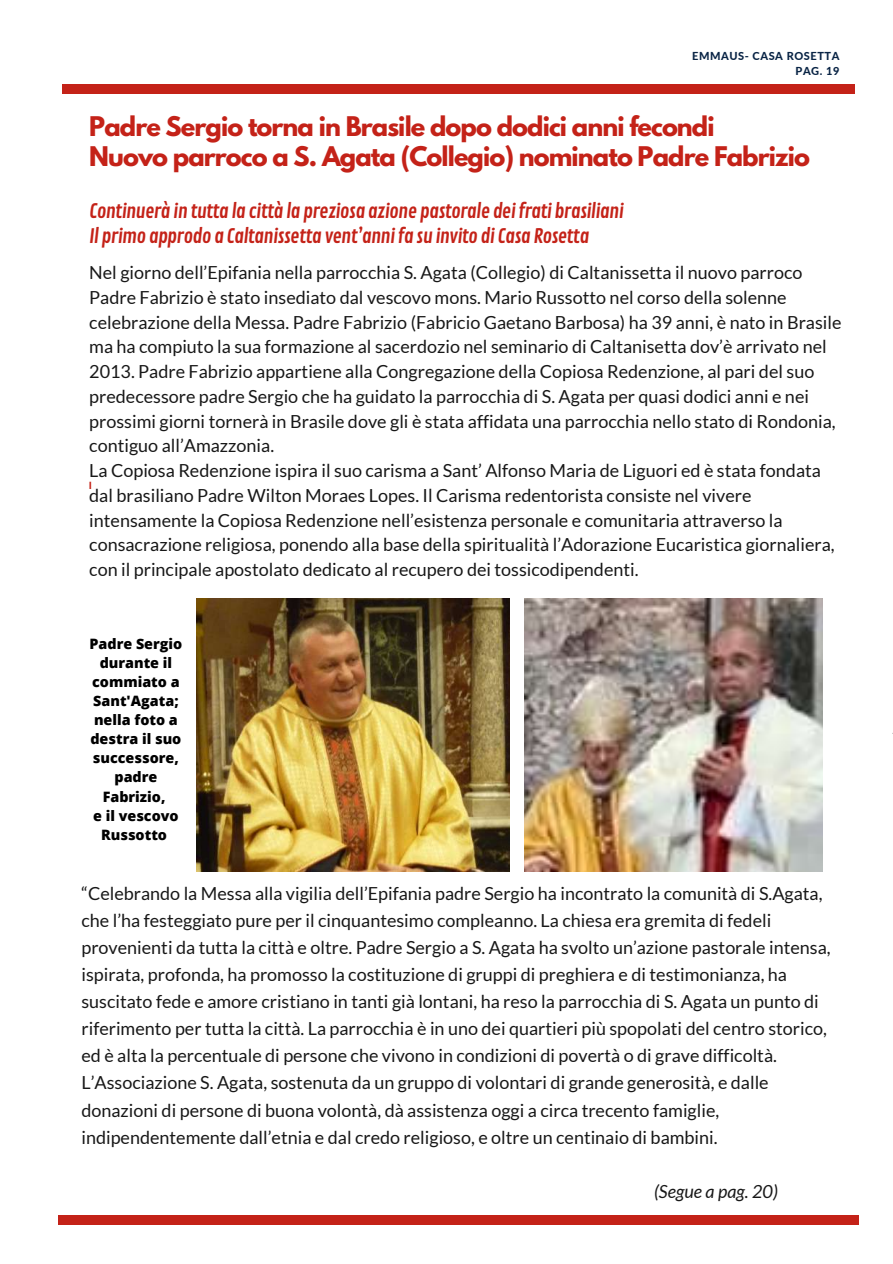
<style>
.page{position:relative;width:893px;height:1264px;background:#fff}
.page>*{position:absolute;margin:0;border:0;box-sizing:border-box;transform-origin:0 0}
.t1{font:700 24px/30.2px "League Spartan";letter-spacing:-.035em;color:#c42218}
.t2{font:19.5px/24.5px "Contrail One";letter-spacing:-.035em;color:#c42218}
.t3{font:18px/24.8px "Lato";color:#181818}
.t4{font:italic 18px "Lato";color:#181818}
.t5{font:800 14.25px/19px "Open Sans";color:#000;text-align:center}
.t6{font:800 10.95px/15.3px "Lato";letter-spacing:.05em;color:#092445;text-align:right}
.t7{font:700 8.4px "League Spartan";color:#c42218}
</style>
<div class="page">
<div style="left:58px;top:1215px;width:800px;height:9px;background:#c42218"></div>
<div style="left:62px;top:84px;width:792px;height:9px;background:#c42218"></div>
<img style="left:196px;top:598px;width:314px;height:273px">
<img style="left:524px;top:598px;width:298px;height:273px">
<p class="t6" style="left:692px;top:48px;width:149px">EMMAUS- CASA ROSETTA<br>PAG. 19</p>
<h1 class="t1" style="left:89px;top:114px;width:722px">Padre Sergio torna in Brasile dopo dodici anni fecondi<br>Nuovo parroco a S. Agata (Collegio) nominato Padre Fabrizio</h1>
<p class="t2" style="left:89px;top:199px;width:536px">Continuerà in tutta la città la preziosa azione pastorale dei frati brasiliani<br>Il primo approdo a Caltanissetta vent’anni fa su invito di Casa Rosetta</p>
<p class="t3" style="left:89px;top:260px;width:753px">Nel giorno dell’Epifania nella parrocchia S. Agata (Collegio) di Caltanissetta il nuovo parroco Padre Fabrizio è stato insediato dal vescovo mons. Mario Russotto nel corso della solenne celebrazione della Messa. Padre Fabrizio (Fabricio Gaetano Barbosa) ha 39 anni, è nato in Brasile ma ha compiuto la sua formazione al sacerdozio nel seminario di Caltanisetta dov’è arrivato nel 2013. Padre Fabrizio appartiene alla Congregazione della Copiosa Redenzione, al pari del suo predecessore padre Sergio che ha guidato la parrocchia di S. Agata per quasi dodici anni e nei prossimi giorni tornerà in Brasile dove gli è stata affidata una parrocchia nello stato di Rondonia, contiguo all’Amazzonia.<br>La Copiosa Redenzione ispira il suo carisma a Sant’ Alfonso Maria de Liguori ed è stata fondata dal brasiliano Padre Wilton Moraes Lopes. Il Carisma redentorista consiste nel vivere intensamente la Copiosa Redenzione nell’esistenza personale e comunitaria attraverso la consacrazione religiosa, ponendo alla base della spiritualità l’Adorazione Eucaristica giornaliera, con il principale apostolato dedicato al recupero dei tossicodipendenti.</p>
<p class="t7" style="left:89px;top:481px;width:4px">l</p>
<p class="t5" style="left:89px;top:633px;width:94px">Padre Sergio durante il commiato a<br>Sant'Agata; nella foto a destra il suo successore, padre<br>Fabrizio,<br>e il vescovo<br>Russotto</p>
<p class="t3" style="left:81px;top:879px;width:750px;line-height:27px">“Celebrando la Messa alla vigilia dell’Epifania padre Sergio ha incontrato la comunità di S.Agata, che l’ha festeggiato pure per il cinquantesimo compleanno. La chiesa era gremita di fedeli provenienti da tutta la città e oltre. Padre Sergio a S. Agata ha svolto un’azione pastorale intensa, ispirata, profonda, ha promosso la costituzione di gruppi di preghiera e di testimonianza, ha suscitato fede e amore cristiano in tanti già lontani, ha reso la parrocchia di S. Agata un punto di riferimento per tutta la città. La parrocchia è in uno dei quartieri più spopolati del centro storico, ed è alta la percentuale di persone che vivono in condizioni di povertà o di grave difficoltà.<br>L’Associazione S. Agata, sostenuta da un gruppo di volontari di grande generosità, e dalle donazioni di persone di buona volontà, dà assistenza oggi a circa trecento famiglie, indipendentemente dall’etnia e dal credo religioso, e oltre un centinaio di bambini.</p>
<p class="t4" style="left:654px;top:1179px;width:125px">(Segue a pag. 20)</p>
</div>
